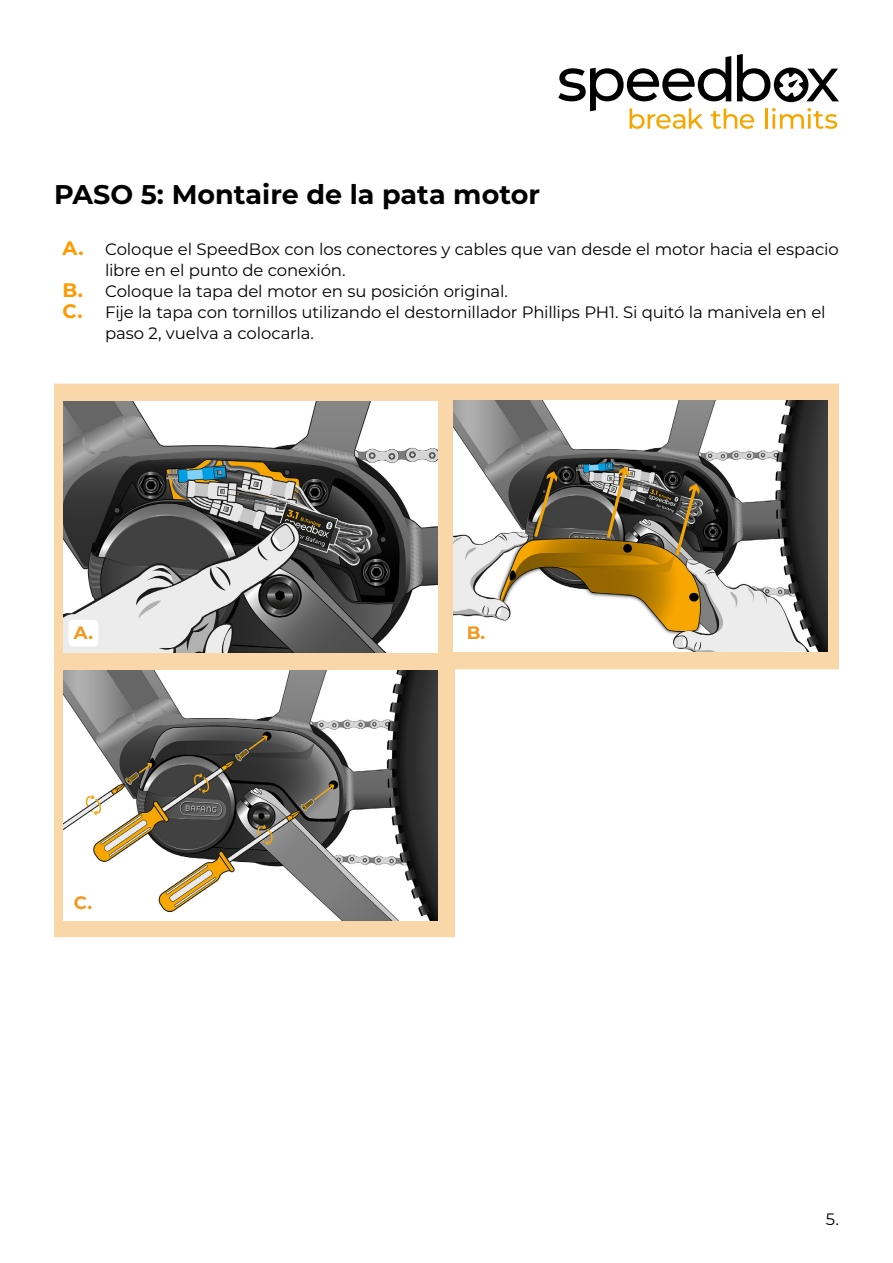
<style>
.page{position:relative;width:893px;height:1263px;background:#fff}
.page>*{position:absolute;margin:0;border:0;box-sizing:border-box;transform-origin:0 0}
.t1{font:700 27px "Montserrat";color:#000}
.t2{font:700 18px "Montserrat";color:#f4971e}
.t3{font:16.5px/21px "Montserrat";letter-spacing:-.01em;color:#000}
.s1{font-weight:700;font-size:19.5px;color:#f90}
</style>
<div class="page">
<svg style="left:558px;top:54px;width:281px;height:75px"></svg>
<svg style="left:54px;top:384px;width:785px;height:553px"></svg>
<img style="left:64px;top:401px;width:374px;height:251px">
<img style="left:454px;top:401px;width:374px;height:251px">
<img style="left:64px;top:670px;width:374px;height:251px">
<div style="left:69px;top:620px;width:29px;height:26px;background:#fff;border-radius:4px"></div>
<p class="t1" style="left:54px;top:175px;width:488px">PASO 5: Montaire de la pata motor</p>
<p class="t3" style="left:105px;top:238px;width:735px;text-indent:-43px"><span class="s1">A.</span> Coloque el SpeedBox con los conectores y cables que van desde el motor hacia el espacio libre en el punto de conexión.</p>
<p class="t3" style="left:63px;top:280px;width:447px"><span class="s1">B.</span> Coloque la tapa del motor en su posición original.</p>
<p class="t3" style="left:105px;top:301px;width:722px;text-indent:-43px"><span class="s1">C.</span> Fije la tapa con tornillos utilizando el destornillador Phillips PH1. Si quitó la manivela en el paso 2, vuelva a colocarla.</p>
<p class="t2" style="left:74px;top:619px;width:21px">A.</p>
<p class="t2" style="left:74px;top:889px;width:20px">C.</p>
<p class="t2" style="left:467px;top:619px;width:20px">B.</p>
<p class="t3" style="left:826px;top:1208px;width:15px">5.</p>
</div>
